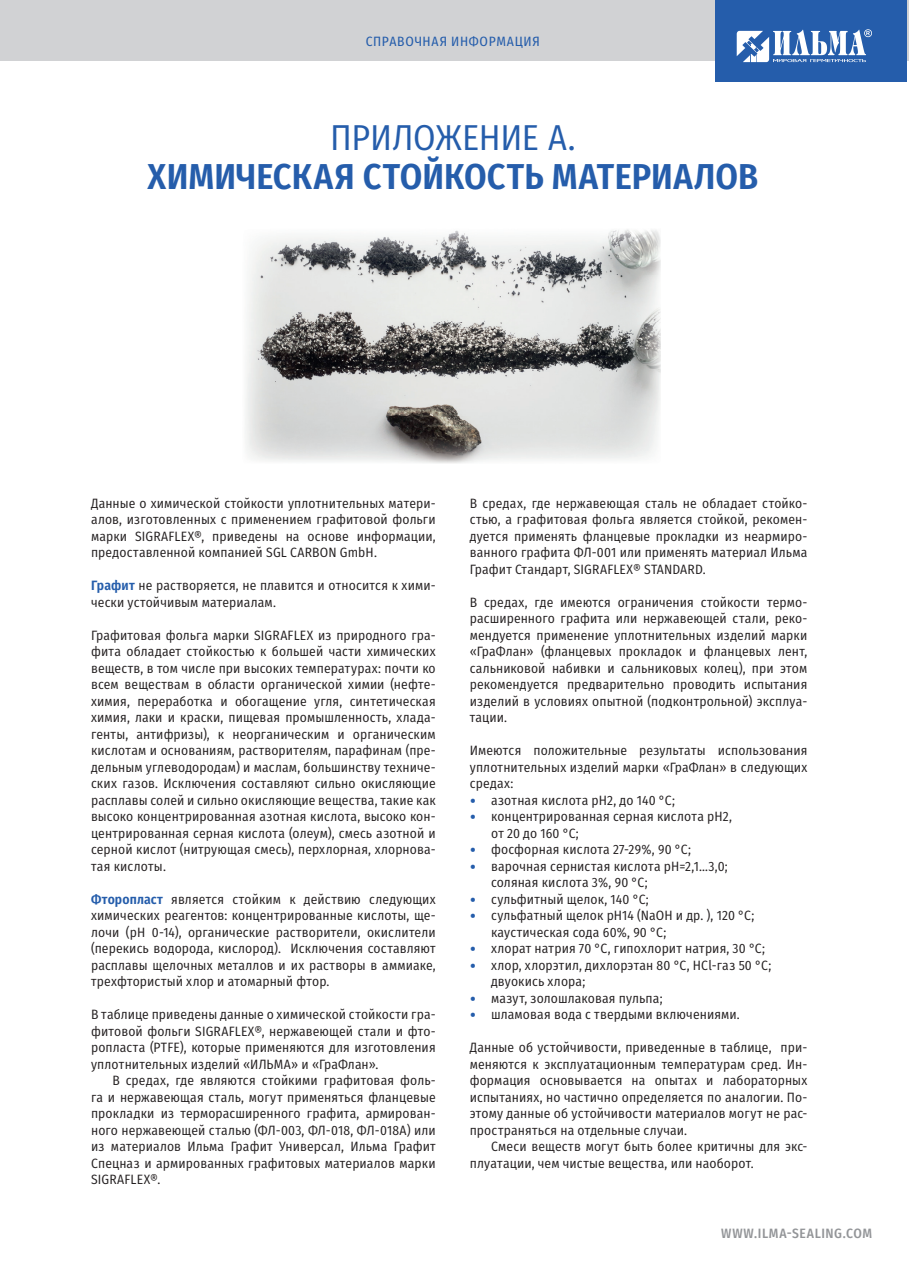
<style>
.page{position:relative;width:909px;height:1274px;background:#fff}
.page>*{position:absolute;margin:0;border:0;box-sizing:border-box;transform-origin:0 0}
.t1{font:600 36px "Fira Sans Condensed";letter-spacing:.005em;color:#255dab}
.t2{font:36px "Fira Sans Condensed";letter-spacing:-.01em;color:#255dab}
.t3{font:13.5px/16.5px "Fira Sans Condensed";letter-spacing:.01em;color:#231f20;text-align:justify}
.t4{font:13.5px "Fira Sans Condensed";letter-spacing:.05em;color:#255dab}
.t5{font:500 13.5px "Fira Sans Condensed";letter-spacing:.04em;color:#939598}
.s1{font-weight:600;color:#255dab}
.s2{font-size:21px;color:#255dab}
</style>
<div class="page">
<div style="left:0;top:0;width:908px;height:61px;background:#d1d2d4"></div>
<img style="left:245px;top:229px;width:415px;height:234px">
<div style="left:715px;top:0;width:191px;height:81px;background:#255dab"></div>
<svg style="left:736px;top:29px;width:135px;height:33px"></svg>
<p class="t4" style="left:365px;top:31px;width:176px">СПРАВОЧНАЯ ИНФОРМАЦИЯ</p>
<h1 class="t2" style="left:330px;top:111px;width:247px">ПРИЛОЖЕНИЕ А.</h1>
<h1 class="t1" style="left:147px;top:147px;width:612px">ХИМИЧЕСКАЯ СТОЙКОСТЬ МАТЕРИАЛОВ</h1>
<p class="t3" style="left:91px;top:494px;width:346px">Данные о химической стойкости уплотнительных матери&shy;алов, изготовленных с применением графитовой фольги марки SIGRAFLEX®, приведены на основе информации, предоставленной компанией SGL CARBON GmbH.</p>
<p class="t3" style="left:91px;top:577px;width:346px"><span class="s1">Графит</span> не растворяется, не плавится и относится к хими&shy;чески устойчивым материалам.</p>
<p class="t3" style="left:91px;top:626px;width:346px">Графитовая фольга марки SIGRAFLEX из природного гра&shy;фита обладает стойкостью к большей части химических веществ, в том числе при высоких температурах: почти ко всем веществам в области органической химии (нефте&shy;химия, переработка и обогащение угля, синтетическая химия, лаки и краски, пищевая промышленность, хлада&shy;генты, антифризы), к неорганическим и органическим кислотам и основаниям, растворителям, парафинам (пре&shy;дельным углеводородам) и маслам, большинству техниче&shy;ских газов. Исключения составляют сильно окисляющие расплавы солей и сильно окисляющие вещества, такие как высоко концентрированная азотная кислота, высоко кон&shy;центрированная серная кислота (олеум), смесь азотной и серной кислот (нитрующая смесь), перхлорная, хлорнова&shy;тая кислоты.</p>
<p class="t3" style="left:91px;top:890px;width:346px"><span class="s1">Фторопласт</span> является стойким к действию следующих химических реагентов: концентрированные кислоты, ще&shy;лочи (рН 0-14), органические растворители, окислители (перекись водорода, кислород). Исключения составляют расплавы щелочных металлов и их растворы в аммиаке, трехфтористый хлор и атомарный фтор.</p>
<p class="t3" style="left:91px;top:1006px;width:346px">В таблице приведены данные о химической стойкости гра&shy;фитовой фольги SIGRAFLEX®, нержавеющей стали и фто&shy;ропласта (PTFE), которые применяются для изготовления уплотнительных изделий «ИЛЬМА» и «ГраФлан».</p>
<p class="t3" style="left:91px;top:1072px;width:346px;text-indent:21px">В средах, где являются стойкими графитовая фоль&shy;га и нержавеющая сталь, могут применяться фланцевые прокладки из терморасширенного графита, армирован&shy;ного нержавеющей сталью (ФЛ-003, ФЛ-018, ФЛ-018А) или из материалов Ильма Графит Универсал, Ильма Графит Спецназ и армированных графитовых материалов марки SIGRAFLEX®.</p>
<p class="t3" style="left:469px;top:494px;width:339px">В средах, где нержавеющая сталь не обладает стойко&shy;стью, а графитовая фольга является стойкой, рекомен&shy;дуется применять фланцевые прокладки из неармиро&shy;ванного графита ФЛ-001 или применять материал Ильма Графит Стандарт, SIGRAFLEX® STANDARD.</p>
<p class="t3" style="left:469px;top:593px;width:339px">В средах, где имеются ограничения стойкости термо&shy;расширенного графита или нержавеющей стали, реко&shy;мендуется применение уплотнительных изделий марки «ГраФлан» (фланцевых прокладок и фланцевых лент, сальниковой набивки и сальниковых колец), при этом рекомендуется предварительно проводить испытания изделий в условиях опытной (подконтрольной) эксплуа&shy;тации.</p>
<p class="t3" style="left:469px;top:742px;width:339px">Имеются положительные результаты использования уплотнительных изделий марки «ГраФлан» в следующих средах:</p>
<p class="t3" style="left:469px;top:791px;width:207px"><span class="s2">•</span> азотная кислота рН2, до 140 °С;</p>
<p class="t3" style="left:491px;top:808px;width:242px;text-indent:-21px"><span class="s2">•</span> концентрированная серная кислота рН2, от 20 до 160 °С;</p>
<p class="t3" style="left:469px;top:841px;width:223px"><span class="s2">•</span> фосфорная кислота 27-29%, 90 °С;</p>
<p class="t3" style="left:491px;top:857px;width:238px;text-indent:-21px"><span class="s2">•</span> варочная сернистая кислота рН=2,1…3,0; соляная кислота 3%, 90 °С;</p>
<p class="t3" style="left:469px;top:890px;width:180px"><span class="s2">•</span> сульфитный щелок, 140 °С;</p>
<p class="t3" style="left:491px;top:907px;width:265px;text-indent:-21px"><span class="s2">•</span> сульфатный щелок рН14 (NaOH и др. ), 120 °С; каустическая сода 60%, 90 °С;</p>
<p class="t3" style="left:469px;top:940px;width:297px"><span class="s2">•</span> хлорат натрия 70 °С, гипохлорит натрия, 30 °С;</p>
<p class="t3" style="left:491px;top:956px;width:281px;text-indent:-21px"><span class="s2">•</span> хлор, хлорэтил, дихлорэтан 80 °С, HCl-газ 50 °С; двуокись хлора;</p>
<p class="t3" style="left:469px;top:989px;width:194px"><span class="s2">•</span> мазут, золошлаковая пульпа;</p>
<p class="t3" style="left:469px;top:1006px;width:271px"><span class="s2">•</span> шламовая вода с твердыми включениями.</p>
<p class="t3" style="left:469px;top:1039px;width:339px">Данные об устойчивости, приведенные в таблице, при&shy;меняются к эксплуатационным температурам сред. Ин&shy;формация основывается на опытах и лабораторных испытаниях, но частично определяется по аналогии. По&shy;этому данные об устойчивости материалов могут не рас&shy;пространяться на отдельные случаи.</p>
<p class="t3" style="left:469px;top:1138px;width:339px;text-indent:21px">Смеси веществ могут быть более критичны для экс&shy;плуатации, чем чистые вещества, или наоборот.</p>
<p class="t5" style="left:721px;top:1222px;width:152px">WWW.ILMA-SEALING.COM</p>
</div>
